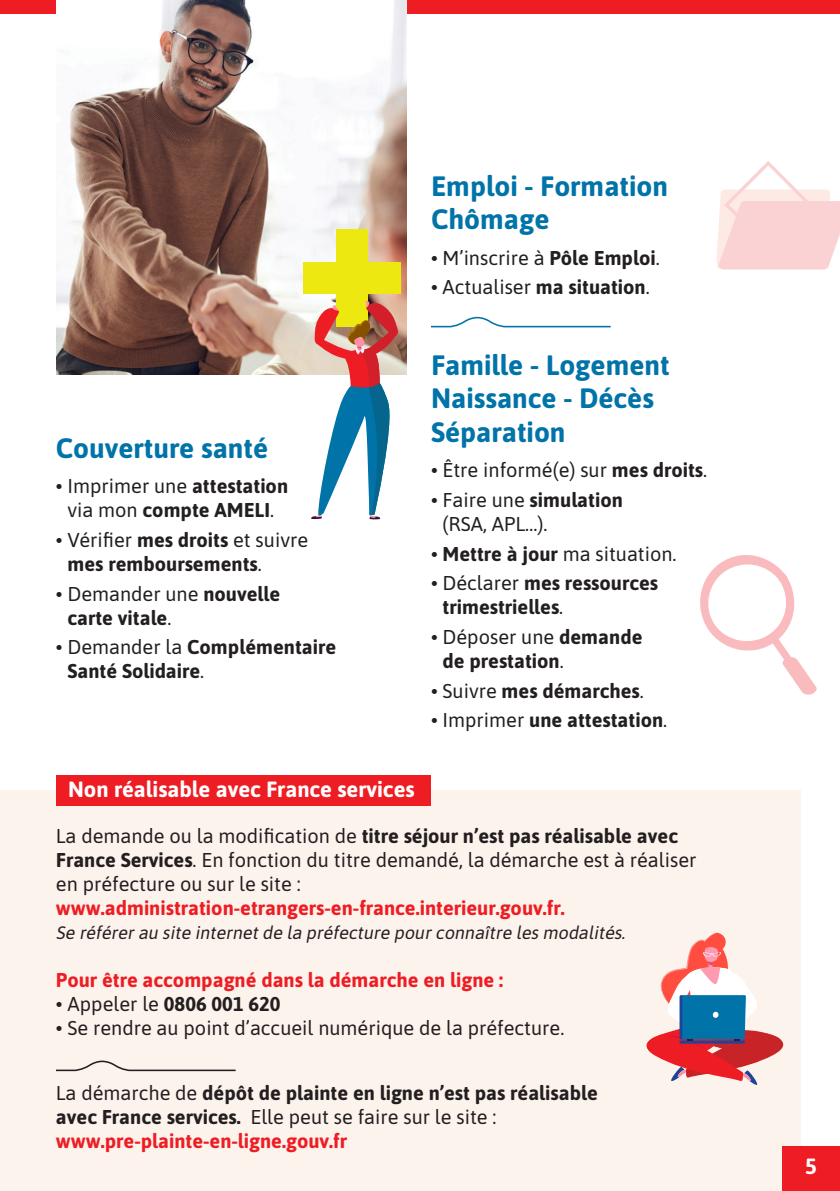
<style>
.page{position:relative;width:840px;height:1191px;background:#fff}
.page>*{position:absolute;margin:0;border:0;box-sizing:border-box;transform-origin:0 0}
.t1{font:700 28px/33.6px "Asap";color:#0073a8}
.t2{font:700 22px "Asap";color:#fff}
.t3{font:700 20px/24px "Asap";color:#231f20}
.t4{font:20px/24px "Asap";color:#231f20}
.t5{font:700 20px "Asap";color:#ee1d23}
.t6{font:italic 18px "Asap";color:#231f20}
.s1{font-weight:400}
.s2{font-weight:700}
.s3{color:#ee1d23}
</style>
<div class="page">
<div style="left:0;top:0;width:839px;height:13px;background:#ee1d23"></div>
<div style="left:0;top:790px;width:800px;height:401px;background:#fdf3ed"></div>
<div style="left:57px;top:775px;width:374px;height:30px;background:#ee1d23"></div>
<svg style="left:56px;top:1060px;width:179px;height:11px"></svg>
<svg style="left:646px;top:932px;width:138px;height:153px"></svg>
<svg style="left:716px;top:161px;width:123px;height:108px"></svg>
<svg style="left:700px;top:555px;width:117px;height:140px"></svg>
<img style="left:57px;top:0;width:350px;height:374px">
<svg style="left:431px;top:317px;width:179px;height:10px"></svg>
<div style="left:335px;top:229px;width:32px;height:97px;background:#ece810"></div>
<div style="left:303px;top:262px;width:97px;height:32px;background:#ece810"></div>
<svg style="left:310px;top:295px;width:88px;height:224px"></svg>
<div style="left:781px;top:1146px;width:58px;height:45px;background:#ee1d23"></div>
<h1 class="t1" style="left:56px;top:430px;width:214px">Couverture santé</h1>
<p class="t3" style="left:56px;top:473px;width:233px;text-align:center"><span class="s1">• Imprimer une</span> attestation <span class="s1">via mon</span> compte AMELI<span class="s1">.</span></p>
<p class="t3" style="left:67px;top:527px;width:242px;text-indent:-12px"><span class="s1">• Vérifier</span> mes droits <span class="s1">et suivre </span>mes remboursements<span class="s1">.</span></p>
<p class="t3" style="left:67px;top:580px;width:214px;text-indent:-12px"><span class="s1">• Demander une</span> nouvelle carte vitale<span class="s1">.</span></p>
<p class="t3" style="left:67px;top:634px;width:270px;text-indent:-12px"><span class="s1">• Demander la</span> Complémentaire<br>Santé Solidaire<span class="s1">.</span></p>
<h1 class="t1" style="left:431px;top:168px;width:238px">Emploi - Formation<br>Chômage</h1>
<p class="t4" style="left:431px;top:245px;width:230px">• M’inscrire à <span class="s2">Pôle Emploi</span>.</p>
<p class="t4" style="left:431px;top:274px;width:220px">• Actualiser <span class="s2">ma situation</span>.</p>
<h1 class="t1" style="left:431px;top:346px;width:240px">Famille - Logement<br>Naissance - Décès<br>Séparation</h1>
<p class="t4" style="left:431px;top:457px;width:277px">• Être informé(e) sur <span class="s2">mes droits</span>.</p>
<p class="t4" style="left:442px;top:487px;width:182px;text-indent:-12px">• Faire une <span class="s2">simulation </span>(RSA, APL…).</p>
<p class="t4" style="left:431px;top:540px;width:247px">• <span class="s2">Mettre à jour</span> ma situation.</p>
<p class="t3" style="left:442px;top:570px;width:217px;text-indent:-12px"><span class="s1">• Déclarer</span> mes ressources trimestrielles<span class="s1">.</span></p>
<p class="t3" style="left:442px;top:624px;width:201px;text-indent:-12px"><span class="s1">• Déposer une</span> demande de prestation<span class="s1">.</span></p>
<p class="t3" style="left:431px;top:677px;width:214px"><span class="s1">• Suivre</span> mes démarches<span class="s1">.</span></p>
<p class="t3" style="left:431px;top:707px;width:237px"><span class="s1">• Imprimer</span> une attestation<span class="s1">.</span></p>
<p class="t2" style="left:68px;top:773px;width:348px">Non réalisable avec France services</p>
<p class="t4" style="left:56px;top:823px;width:641px">La demande ou la modification de <span class="s2">titre séjour n’est pas réalisable avec<br>France Services</span>. En fonction du titre demandé, la démarche est à réaliser en préfecture ou sur le site :</p>
<p class="t5" style="left:56px;top:894px;width:510px">www.administration-etrangers-en-france.interieur.gouv.fr.</p>
<p class="t6" style="left:56px;top:920px;width:574px">Se référerau site internetde la préfecture pourconnaître lesmodalités.</p>
<p class="t5" style="left:56px;top:966px;width:448px">Pour être accompagné dans la démarche en ligne :</p>
<p class="t4" style="left:56px;top:991px;width:226px">• Appeler le <span class="s2">0806 001 620</span></p>
<p class="t4" style="left:56px;top:1015px;width:509px">• Se rendre au point d’accueil numérique de la préfecture.</p>
<p class="t3" style="left:56px;top:1080px;width:543px"><span class="s1">La démarche de</span> dépôt de plainte en ligne n’est pas réalisable avec France services. <span class="s1">Elle peut se faire sur le site : </span><span class="s3">www.pre-plainte-en-ligne.gouv.fr</span></p>
<p class="t2" style="left:804px;top:1150px;width:13px">5</p>
</div>
